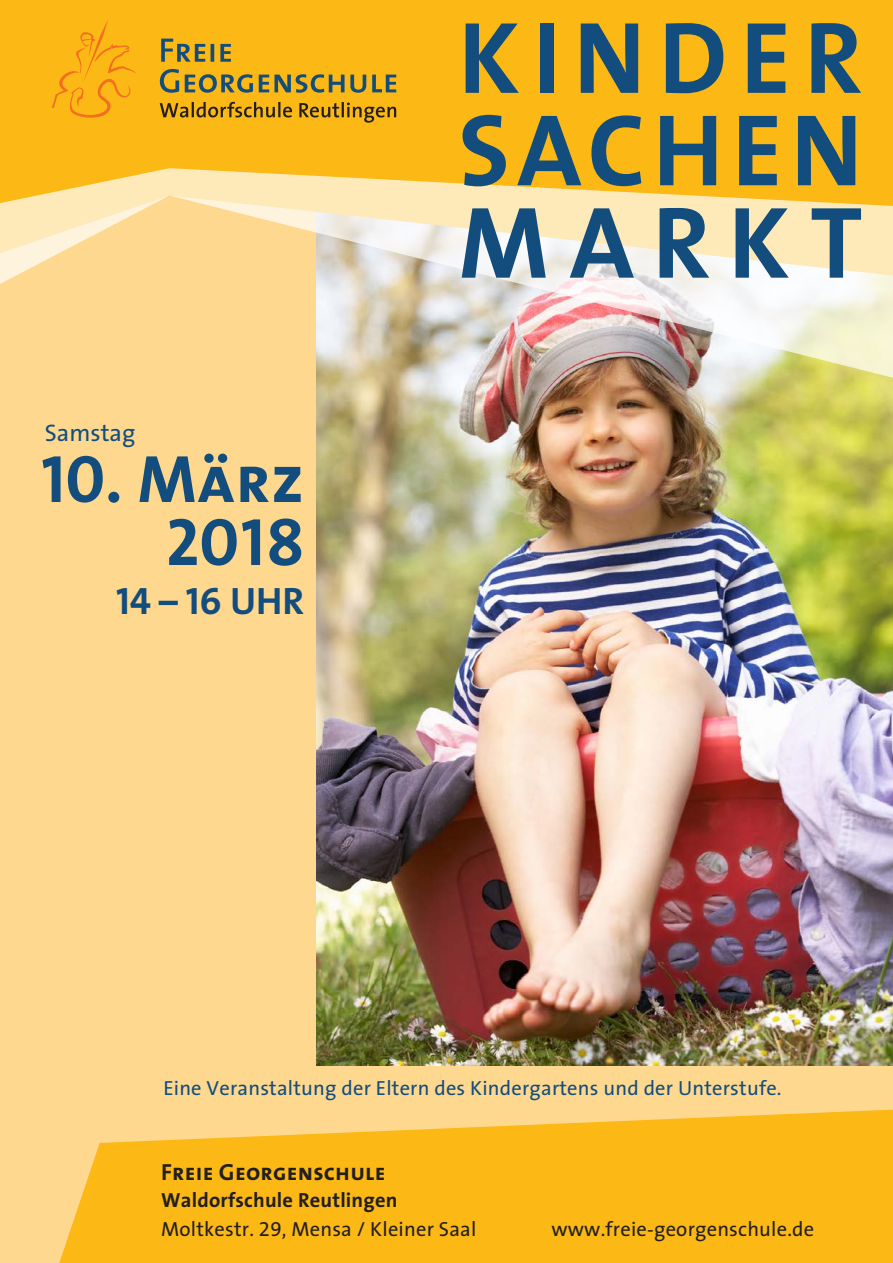
<style>
.page{position:relative;width:893px;height:1263px;background:#fff}
.page>*{position:absolute;margin:0;border:0;box-sizing:border-box;transform-origin:0 0}
.t1{font:700 102.6px "The Sans";letter-spacing:.13em;color:#134d7e}
.t2{font:67.5px "The Sans Bold Caps";color:#134d7e}
.t3{font:38.4px "The Sans Bold Caps";color:#134d7e}
.Fließtext_normal{font:24px "The Sans";color:#134d7e}
.t4{font:23.4px "The Sans Bold Caps";letter-spacing:.01em;color:#231f20}
.Fließtext_normal-2{font:20.4px "The Sans";letter-spacing:.01em;color:#134d7e}
.Fließtext{font:20.4px "The Sans";letter-spacing:.01em;color:#231f20}
.t5{font:700 20.4px "The Sans";letter-spacing:.01em;color:#231f20}
.s1{font-family:"The Sans Expert"}
</style>
<div class="page">
<div style="left:0;top:4px;width:893px;height:1259px;background:#fed88f"></div>
<img style="left:317px;top:382px;width:576px;height:683px">
<div style="left:0;top:0;width:893px;height:168px;background:#fcb814"></div>
<svg style="left:0;top:168px;width:893px;height:214px"></svg>
<svg style="left:59px;top:1109px;width:834px;height:154px;background:#fcbc24"></svg>
<svg style="left:51px;top:19px;width:85px;height:101px;background:#fab015"></svg>
<svg style="left:160px;top:69px;width:236px;height:24px;background:#af9436"></svg>
<svg style="left:161px;top:39px;width:70px;height:23px;background:#a48f3b"></svg>
<svg style="left:160px;top:102px;width:236px;height:21px;background:#c59116"></svg>
<p class="Fließtext_normal" style="left:45px;top:413px;width:92px">Samstag</p>
<p class="t2" style="left:41px;top:422px;width:265px">10. März</p>
<p class="t2" style="left:166px;top:485px;width:140px">2018</p>
<p class="t3" style="left:116px;top:569px;width:190px">14 – 16 UHR</p>
<p class="t1" style="left:458px;top:-28px;width:406px">KINDER</p>
<p class="t1" style="left:458px;top:64px;width:406px">SACHEN</p>
<p class="t1" style="left:458px;top:157px;width:406px">MARKT</p>
<p class="Fließtext_normal-2" style="left:163px;top:1071px;width:620px">Eine Veranstaltung der Eltern des Kindergartens und der Unterstufe.</p>
<p class="t4" style="left:161px;top:1153px;width:226px">Freie Georgenschule</p>
<p class="t5" style="left:161px;top:1183px;width:238px">Waldorfschule Reutlingen</p>
<p class="Fließtext" style="left:161px;top:1212px;width:317px">Moltkestr. <span class="s1">29</span>, Mensa / Kleiner Saal</p>
<p class="Fließtext" style="left:551px;top:1212px;width:264px">www.freie-georgenschule.de</p>
</div>
